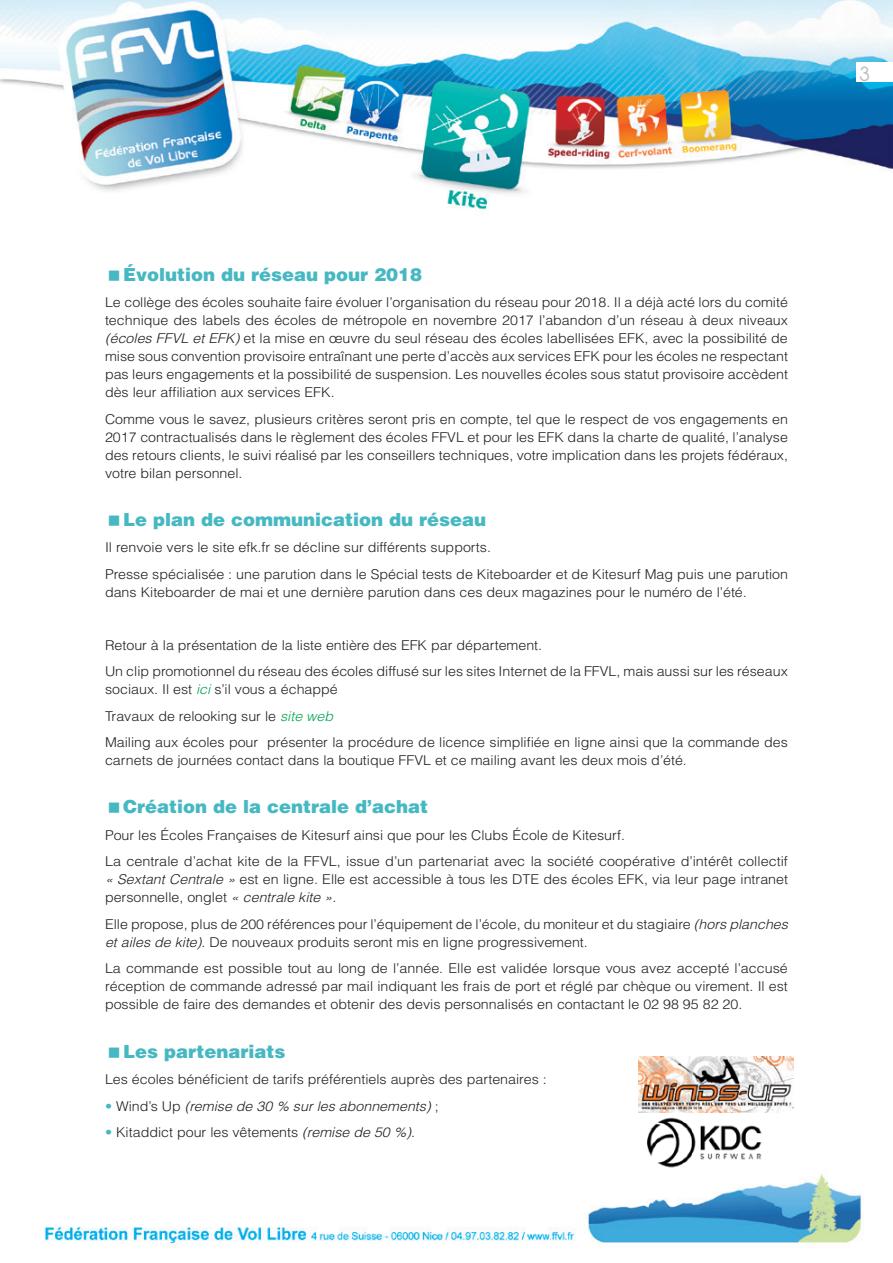
<style>
.page{position:relative;width:893px;height:1263px;background:#fff}
.page>*{position:absolute;margin:0;border:0;box-sizing:border-box;transform-origin:0 0}
.t1{font:900 18px "Helvetica";color:#46b8c2}
.t2{font:18px "Avant Garde";color:#bdbbb8}
.t3{font:300 13.5px/18px "Helvetica";color:#231f20;scale:1.05 1}
.t4{font:300 13.5px/18px "Helvetica";color:#231f20;text-align:justify;scale:1.06 1}
.t5{font:italic 300 13.5px "Helvetica";color:#231f20;scale:1.05 1}
.s1{font-style:italic}
.s2{font-style:italic;color:#00a54f}
.s3{font-style:normal;color:#46b8c2}
.s4{font-style:normal}
.s5{color:#46b8c2}
</style>
<div class="page">
<img style="left:45px;top:1174px;width:816px;height:71px">
<img style="left:0;top:0;width:893px;height:210px">
<div style="left:857px;top:62px;width:36px;height:20px;background:#fff"></div>
<img style="left:638px;top:1056px;width:155px;height:56px">
<img style="left:647px;top:1117px;width:115px;height:51px">
<h1 class="t2" style="left:859px;top:63px;width:12px">3</h1>
<h1 class="t1" style="left:123px;top:262px;width:301px">Évolution du réseau pour 2018</h1>
<p class="t3" style="left:105px;top:293px;width:652px;text-align:justify">Le collège des écoles souhaite faire évoluer l’organisation du réseau pour 2018. Il a déjà acté lors du comité technique des labels des écoles de métropole en novembre 2017 l’abandon d’un réseau à deux niveaux <span class="s1">(écoles FFVL et EFK)</span> et la mise en œuvre du seul réseau des écoles labellisées EFK, avec la possibilité de mise sous convention provisoire entraînant une perte d’accès aux services EFK pour les écoles ne respectant pas leurs engagements et la possibilité de suspension. Les nouvelles écoles sous statut provisoire accèdent dès leur affiliation aux services EFK.</p>
<p class="t3" style="left:105px;top:409px;width:652px;text-align:justify">Comme vous le savez, plusieurs critères seront pris en compte, tel que le respect de vos engagements en 2017 contractualisés dans le règlement des écoles FFVL et pour les EFK dans la charte de qualité, l’analyse des retours clients, le suivi réalisé par les conseillers techniques, votre implication dans les projets fédéraux, votre bilan personnel.</p>
<h1 class="t1" style="left:123px;top:507px;width:365px">Le plan de communication du réseau</h1>
<p class="t3" style="left:105px;top:534px;width:652px;line-height:26.5px">Il renvoie vers le site efk.fr se décline sur différents supports.<br>Presse spécialisée : une parution dans le Spécial tests de Kiteboarder et de Kitesurf Mag puis une parution</p>
<p class="t3" style="left:105px;top:582px;width:613px">dans Kiteboarder de mai et une dernière parution dans ces deux magazines pour le numéro de l’été.</p>
<p class="t3" style="left:105px;top:631px;width:652px;line-height:26.5px">Retour à la présentation de la liste entière des EFK par département.<br>Un clip promotionnel du réseau des écoles diffusé sur les sites Internet de la FFVL, mais aussi sur les réseaux</p>
<p class="t3" style="left:105px;top:676px;width:652px;line-height:26.5px">sociaux. Il est <span class="s2">ici</span> s’il vous a échappé<br>Travaux de relooking sur le <span class="s2">site web<br></span>Mailing aux écoles pour présenter la procédure de licence simplifiée en ligne ainsi que la commande des</p>
<p class="t3" style="left:105px;top:751px;width:556px">carnets de journées contact dans la boutique FFVL et ce mailing avant les deux mois d’été.</p>
<h1 class="t1" style="left:123px;top:795px;width:307px">Création de la centrale d’achat</h1>
<p class="t3" style="left:105px;top:821px;width:652px;line-height:26.5px">Pour les Écoles Françaises de Kitesurf ainsi que pour les Clubs École de Kitesurf.<br>La centrale d’achat kite de la FFVL, issue d’un partenariat avec la société coopérative d’intérêt collectif</p>
<p class="t3" style="left:105px;top:870px;width:652px"><span class="s1">« Sextant Centrale »</span> est en ligne. Elle est accessible à tous les DTE des écoles EFK, via leur page intranet personnelle, onglet <span class="s1">« centrale kite »</span>.</p>
<p class="t3" style="left:105px;top:915px;width:652px">Elle propose, plus de 200 références pour l’équipement de l’école, du moniteur et du stagiaire <span class="s1">(hors planches et ailes de kite)</span>. De nouveaux produits seront mis en ligne progressivement.</p>
<p class="t4" style="left:105px;top:959px;width:646px">La commande est possible tout au long de l’année. Elle est validée lorsque vous avez accepté l’accusé réception de commande adressé par mail indiquant les frais de port et réglé par chèque ou virement. Il est possible de faire des demandes et obtenir des devis personnalisés en contactant le 02 98 95 82 20.</p>
<h1 class="t1" style="left:123px;top:1039px;width:164px">Les partenariats</h1>
<p class="t3" style="left:105px;top:1070px;width:422px">Les écoles bénéficient de tarifs préférentiels auprès des partenaires :</p>
<p class="t5" style="left:105px;top:1097px;width:319px"><span class="s3">•</span> <span class="s4">Wind’s Up</span> (remise de 30 % sur les abonnements) <span class="s4">;</span></p>
<p class="t3" style="left:105px;top:1123px;width:297px"><span class="s5">•</span> Kitaddict pour les vêtements <span class="s1">(remise de 50 %)</span>.</p>
</div>
